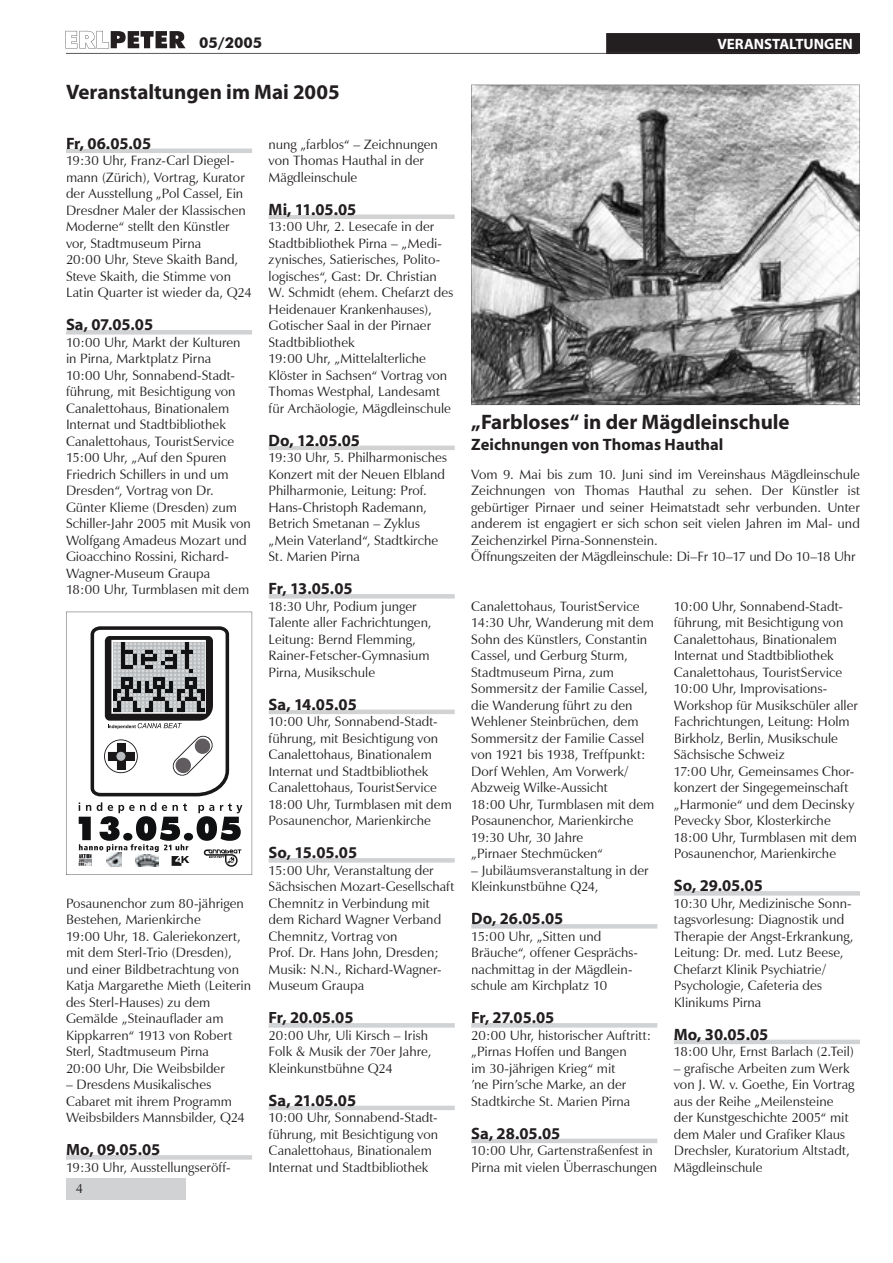
<style>
.page{position:relative;width:893px;height:1263px;background:#fff}
.page>*{position:absolute;margin:0;border:0;box-sizing:border-box;transform-origin:0 0}
.t1{font:700 21px "Myriad";color:#231f20}
.t2{font:700 16.5px "Myriad";color:#231f20}
.t3{font:700 15px "Myriad";color:#fff}
.t4{font:700 15px "Futura BT";color:#231f20}
.t5{font:13.5px/16.5px "Zapf Humanist 601 BT";color:#231f20}
</style>
<div class="page">
<div style="left:66px;top:1179px;width:120px;height:21px;background:#d1d2d4"></div>
<svg style="left:65px;top:31px;width:795px;height:23px"></svg>
<hr style="left:606px;top:53px;width:252px;height:1px;background:#231f20">
<svg style="left:521px;top:139px;width:290px;height:212px;background:#989898"></svg>
<img style="left:471px;top:351px;width:389px;height:54px">
<img style="left:471px;top:85px;width:50px;height:267px">
<img style="left:811px;top:85px;width:49px;height:267px">
<img style="left:519px;top:85px;width:293px;height:54px">
<svg style="left:66px;top:149px;width:186px;height:4px"></svg>
<svg style="left:66px;top:330px;width:186px;height:4px"></svg>
<svg style="left:66px;top:1155px;width:186px;height:5px"></svg>
<hr style="left:67px;top:149px;width:83px;height:1px;background:#d1d2d4">
<hr style="left:67px;top:330px;width:85px;height:2px;background:#d1d2d4">
<hr style="left:67px;top:1155px;width:92px;height:2px;background:#d1d2d4">
<svg style="left:269px;top:215px;width:186px;height:4px"></svg>
<svg style="left:269px;top:446px;width:186px;height:4px"></svg>
<svg style="left:269px;top:594px;width:186px;height:4px"></svg>
<svg style="left:269px;top:709px;width:186px;height:5px"></svg>
<svg style="left:269px;top:858px;width:186px;height:5px"></svg>
<svg style="left:269px;top:1023px;width:186px;height:5px"></svg>
<svg style="left:269px;top:1106px;width:186px;height:4px"></svg>
<hr style="left:269px;top:215px;width:86px;height:1px;background:#d1d2d4">
<hr style="left:270px;top:446px;width:89px;height:1px;background:#d1d2d4">
<hr style="left:270px;top:594px;width:82px;height:2px;background:#d1d2d4">
<hr style="left:269px;top:709px;width:87px;height:2px;background:#d1d2d4">
<hr style="left:269px;top:858px;width:87px;height:2px;background:#d1d2d4">
<hr style="left:270px;top:1023px;width:83px;height:2px;background:#d1d2d4">
<hr style="left:269px;top:1106px;width:86px;height:1px;background:#d1d2d4">
<svg style="left:471px;top:924px;width:186px;height:4px"></svg>
<svg style="left:471px;top:1023px;width:186px;height:5px"></svg>
<svg style="left:471px;top:1138px;width:186px;height:5px"></svg>
<hr style="left:472px;top:924px;width:90px;height:2px;background:#d1d2d4">
<hr style="left:472px;top:1023px;width:82px;height:2px;background:#d1d2d4">
<hr style="left:472px;top:1138px;width:87px;height:2px;background:#d1d2d4">
<svg style="left:674px;top:891px;width:186px;height:4px"></svg>
<svg style="left:674px;top:1040px;width:186px;height:4px"></svg>
<hr style="left:674px;top:891px;width:88px;height:2px;background:#d1d2d4">
<hr style="left:675px;top:1040px;width:92px;height:1px;background:#d1d2d4">
<svg style="left:66px;top:612px;width:186px;height:263px"></svg>
<p class="t4" style="left:199px;top:34px;width:65px">05/2005</p>
<h1 class="t1" style="left:66px;top:81px;width:275px">Veranstaltungen im Mai 2005</h1>
<p class="t2" style="left:66px;top:134px;width:87px">Fr, 06.05.05</p>
<p class="t5" style="left:66px;top:152px;width:187px">19:30 Uhr, Franz-Carl Diegel&shy;mann (Zürich), Vortrag, Kurator der Ausstellung „Pol Cassel, Ein<br>Dresdner Maler der Klassischen<br>Moderne“ stellt den Künstler vor, Stadtmuseum Pirna<br>20:00 Uhr, Steve Skaith Band,<br>Steve Skaith, die Stimme von<br>Latin Quarter ist wieder da, Q24</p>
<p class="t2" style="left:66px;top:316px;width:89px">Sa, 07.05.05</p>
<p class="t5" style="left:66px;top:334px;width:186px">10:00 Uhr, Markt der Kulturen in Pirna, Marktplatz Pirna<br>10:00 Uhr, Sonnabend-Stadt&shy;führung, mit Besichtigung von<br>Canalettohaus, Binationalem<br>Internat und Stadtbibliothek<br>Canalettohaus, TouristService<br>15:00 Uhr, „Auf den Spuren<br>Friedrich Schillers in und um<br>Dresden“, Vortrag von Dr.<br>Günter Klieme (Dresden) zum<br>Schiller-Jahr 2005 mit Musik von<br>Wolfgang Amadeus Mozart und<br>Gioacchino Rossini, Richard-<br>Wagner-Museum Graupa<br>18:00 Uhr, Turmblasen mit dem</p>
<p class="t5" style="left:269px;top:136px;width:171px">nung „farblos“ – Zeichnungen von Thomas Hauthal in der<br>Mägdleinschule</p>
<p class="t2" style="left:269px;top:200px;width:89px">Mi, 11.05.05</p>
<p class="t5" style="left:269px;top:218px;width:186px">13:00 Uhr, 2. Lesecafe in der<br>Stadtbibliothek Pirna – „Medi&shy;zynisches, Satierisches, Polito&shy;logisches“, Gast: Dr. Christian<br>W. Schmidt (ehem. Chefarzt des<br>Heidenauer Krankenhauses),<br>Gotischer Saal in der Pirnaer<br>Stadtbibliothek<br>19:00 Uhr, „Mittelalterliche<br>Klöster in Sachsen“ Vortrag von<br>Thomas Westphal, Landesamt für Archäologie, Mägd leinschule</p>
<p class="t2" style="left:269px;top:431px;width:93px">Do, 12.05.05</p>
<p class="t5" style="left:269px;top:449px;width:180px">19:30 Uhr, 5. Philharmonisches<br>Konzert mit der Neuen Elbland<br>Philharmonie, Leitung: Prof.<br>Hans-Christoph Rademann,<br>Betrich Smetanan – Zyklus „Mein Vaterland“, Stadtkirche<br>St. Marien Pirna</p>
<p class="t2" style="left:269px;top:580px;width:85px">Fr, 13.05.05</p>
<p class="t5" style="left:269px;top:598px;width:164px">18:30 Uhr, Podium junger<br>Talente aller Fachrichtungen,<br>Leitung: Bernd Flemming,<br>Rainer-Fetscher-Gymnasium<br>Pirna, Musikschule</p>
<p class="t2" style="left:269px;top:695px;width:90px">Sa, 14.05.05</p>
<p class="t5" style="left:269px;top:713px;width:185px">10:00 Uhr, Sonnabend-Stadt&shy;führung, mit Besichtigung von<br>Canalettohaus, Binationalem<br>Internat und Stadtbibliothek<br>Canalettohaus, TouristService<br>18:00 Uhr, Turmblasen mit dem<br>Posaunenchor, Marienkirche</p>
<p class="t2" style="left:269px;top:844px;width:90px">So, 15.05.05</p>
<p class="t5" style="left:269px;top:862px;width:187px">15:00 Uhr, Veranstaltung der<br>Sächsischen Mozart-Gesellschaft<br>Chemnitz in Verbindung mit dem Richard Wagner Verband<br>Chemnitz, Vortrag von<br>Prof. Dr. Hans John, Dresden;<br>Musik: N.N., Richard-Wagner-<br>Museum Graupa</p>
<p class="t2" style="left:269px;top:1009px;width:86px">Fr, 20.05.05</p>
<p class="t5" style="left:269px;top:1027px;width:164px">20:00 Uhr, Uli Kirsch – Irish<br>Folk &amp; Musik der 70er Jahre,<br>Klein kunstbühne Q24</p>
<p class="t2" style="left:269px;top:1091px;width:89px">Sa, 21.05.05</p>
<p class="t5" style="left:269px;top:1109px;width:171px">10:00 Uhr, Sonnabend-Stadt&shy;führung, mit Besichtigung von<br>Canalettohaus, Binationalem<br>Internat und Stadtbibliothek</p>
<p class="t5" style="left:66px;top:895px;width:187px">Posaunenchor zum 80-jährigen<br>Bestehen, Marienkirche<br>19:00 Uhr, 18. Galeriekonzert, mit dem Sterl-Trio (Dresden), und einer Bildbetrachtung von<br>Katja Margarethe Mieth (Leiterin des Sterl-Hauses) zu dem<br>Gemälde „Steinauflader am<br>Kippkarren“ 1913 von Robert<br>Sterl, Stadtmuseum Pirna<br>20:00 Uhr, Die Weibsbilder</p>
<p class="t5" style="left:66px;top:1076px;width:181px">– Dresdens Musikalisches<br>Cabaret mit ihrem Programm<br>Weibsbilders Mannsbilder, Q24</p>
<p class="t2" style="left:66px;top:1141px;width:96px">Mo, 09.05.05</p>
<p class="t5" style="left:66px;top:1159px;width:166px">19:30 Uhr, Ausstellungs er öff-</p>
<p class="t5" style="left:76px;top:1180px;width:9px">4</p>
<p class="t3" style="left:717px;top:36px;width:137px">VERANSTALTUNGEN</p>
<h1 class="t1" style="left:471px;top:411px;width:320px">„Farbloses“ in der Mägdleinschule</h1>
<p class="t2" style="left:471px;top:436px;width:254px">Zeichnungen von Thomas Hauthal</p>
<p class="t5" style="left:471px;top:466px;width:390px">Vom 9. Mai bis zum 10. Juni sind im Vereinshaus Mägd leinschule Zeich nungen von Thomas Hau thal zu sehen. Der Künstler ist ge bürtiger Pirnaer und seiner Heimat stadt sehr verbunden. Unter anderem ist engagiert er sich schon seit vielen Jahren im Mal- und Zeichen zirkel Pirna-Sonnenstein.<br>Öffnungszeiten der Mägdleinschule: Di–Fr 10–17 und Do 10–18 Uhr</p>
<p class="t5" style="left:471px;top:598px;width:185px">Canalettohaus, TouristService<br>14:30 Uhr, Wanderung mit dem<br>Sohn des Künstlers, Constantin<br>Cassel, und Gerburg Sturm,<br>Stadtmuseum Pirna, zum<br>Sommersitz der Familie Cassel, die Wanderung führt zu den<br>Wehlener Steinbrüchen, dem<br>Sommersitz der Familie Cassel von 1921 bis 1938, Treffpunkt:<br>Dorf Wehlen, Am Vorwerk/<br>Abzweig Wilke-Aussicht<br>18:00 Uhr, Turmblasen mit dem<br>Posaunenchor, Marienkirche<br>19:30 Uhr, 30 Jahre<br>„Pirnaer Stech mücken“</p>
<p class="t5" style="left:471px;top:862px;width:179px">– Jubi läums ver anstaltung in der<br>Kleinkunstbühne Q24,</p>
<p class="t2" style="left:471px;top:910px;width:94px">Do, 26.05.05</p>
<p class="t5" style="left:471px;top:928px;width:168px">15:00 Uhr, „Sitten und<br>Bräuche“, offener Gesprächs&shy;nach mittag in der Mägd lein&shy;schule am Kirchplatz 10</p>
<p class="t2" style="left:471px;top:1009px;width:85px">Fr, 27.05.05</p>
<p class="t5" style="left:471px;top:1027px;width:182px">20:00 Uhr, historischer Auftritt: „Pirnas Hoffen und Bangen<br>im 30-jährigen Krieg“ mit<br>’ne Pirn’sche Marke, an der<br>Stadtkirche St. Marien Pirna</p>
<p class="t2" style="left:471px;top:1124px;width:91px">Sa, 28.05.05</p>
<p class="t5" style="left:471px;top:1142px;width:188px">10:00 Uhr, Gartenstraßenfest in<br>Pirna mit vielen Überraschungen</p>
<p class="t5" style="left:674px;top:598px;width:186px">10:00 Uhr, Sonnabend-Stadt&shy;füh rung, mit Besichtigung von<br>Canalettohaus, Binationalem<br>Internat und Stadtbibliothek<br>Canalettohaus, TouristService<br>10:00 Uhr, Improvisations-<br>Workshop für Musikschüler aller<br>Fachrichtungen, Leitung: Holm<br>Birkholz, Berlin, Musikschule<br>Sächsische Schweiz<br>17:00 Uhr, Gemeinsames Chor&shy;konzert der Singege mein schaft „Harmonie“ und dem Decinsky<br>Pevecky Sbor, Klosterkirche<br>18:00 Uhr, Turmblasen mit dem<br>Posaunenchor, Marienkirche</p>
<p class="t2" style="left:674px;top:877px;width:91px">So, 29.05.05</p>
<p class="t5" style="left:674px;top:895px;width:181px">10:30 Uhr, Medizinische Sonn&shy;tagsvorlesung: Diagnostik und<br>Therapie der Angst-Erkrankung,<br>Leitung: Dr. med. Lutz Beese,<br>Chefarzt Klinik Psychiatrie/<br>Psychologie, Cafeteria des<br>Klinikums Pirna</p>
<p class="t2" style="left:674px;top:1025px;width:96px">Mo, 30.05.05</p>
<p class="t5" style="left:674px;top:1043px;width:181px">18:00 Uhr, Ernst Barlach (2.Teil)</p>
<p class="t5" style="left:674px;top:1060px;width:182px">– grafische Arbeiten zum Werk von J. W. v. Goethe, Ein Vortrag aus der Reihe „Meilensteine der Kunstgeschichte 2005“ mit dem Maler und Grafiker Klaus<br>Drechsler, Kuratorium Altstadt,<br>Mägdleinschule</p>
</div>
